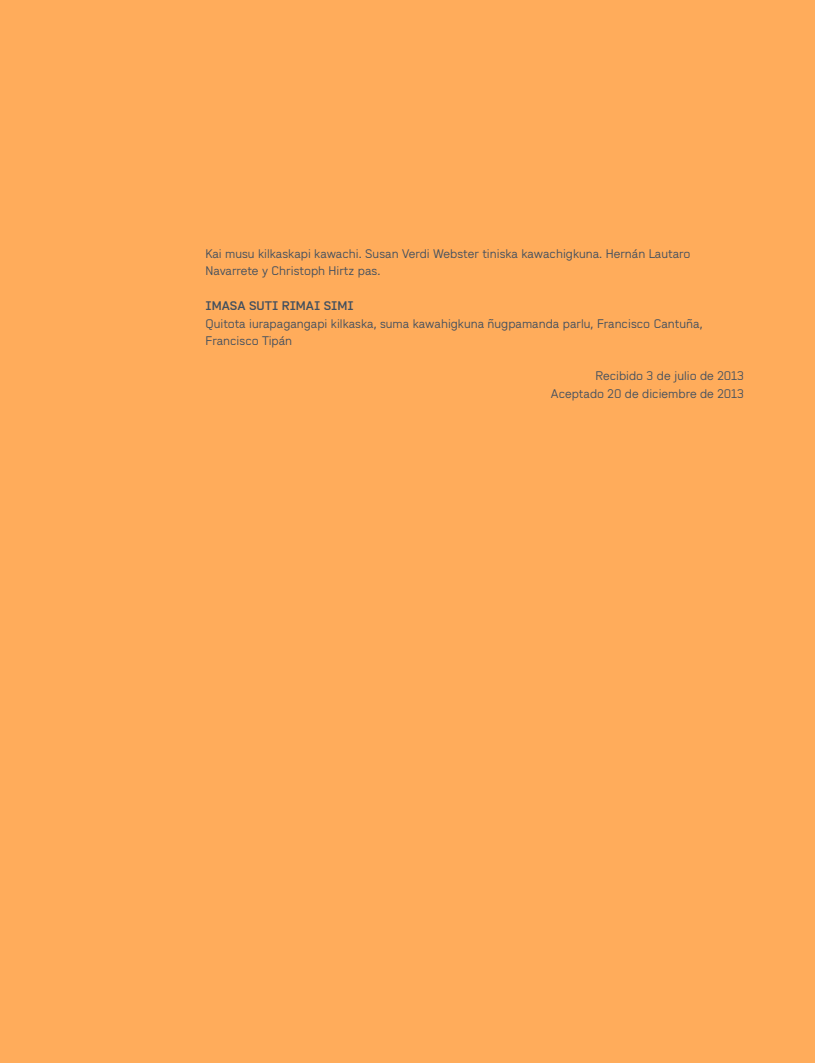
<style>
.page{position:relative;width:815px;height:1063px;background:#ffac5b}
.page>*{position:absolute;margin:0;border:0;box-sizing:border-box;transform-origin:0 0}
.RESUMEN_INDENTADO{font:12.5px/17.5px "Wedding Sans";color:#414f5f}
.Resumen_fechas_entre{font:12.5px "Wedding Sans";color:#414f5f}
.TÍTULOS_RESÚMENES_IN{font:500 12.5px "Wedding Sans";color:#414f5f}
</style>
<div class="page">
<p class="RESUMEN_INDENTADO" style="left:206px;top:245px;width:487px">Kai musu kilkaskapi kawachi. Susan Verdi Webster tiniska kawachigkuna. Hernán Lautaro<br>Navarrete y Christoph Hirtz pas.</p>
<p class="TÍTULOS_RESÚMENES_IN" style="left:206px;top:299px;width:150px">IMASA SUTI RIMAI SIMI</p>
<p class="RESUMEN_INDENTADO" style="left:206px;top:315px;width:499px">Quitota iurapagangapi kilkaska, suma kawahigkuna ñugpamanda parlu, Francisco Cantuña,<br>Francisco Tipán</p>
<p class="Resumen_fechas_entre" style="left:595px;top:369px;width:150px">Recibido 3 de julio de 2013</p>
<p class="Resumen_fechas_entre" style="left:551px;top:387px;width:195px">Aceptado 20 de diciembre de 2013</p>
</div>
